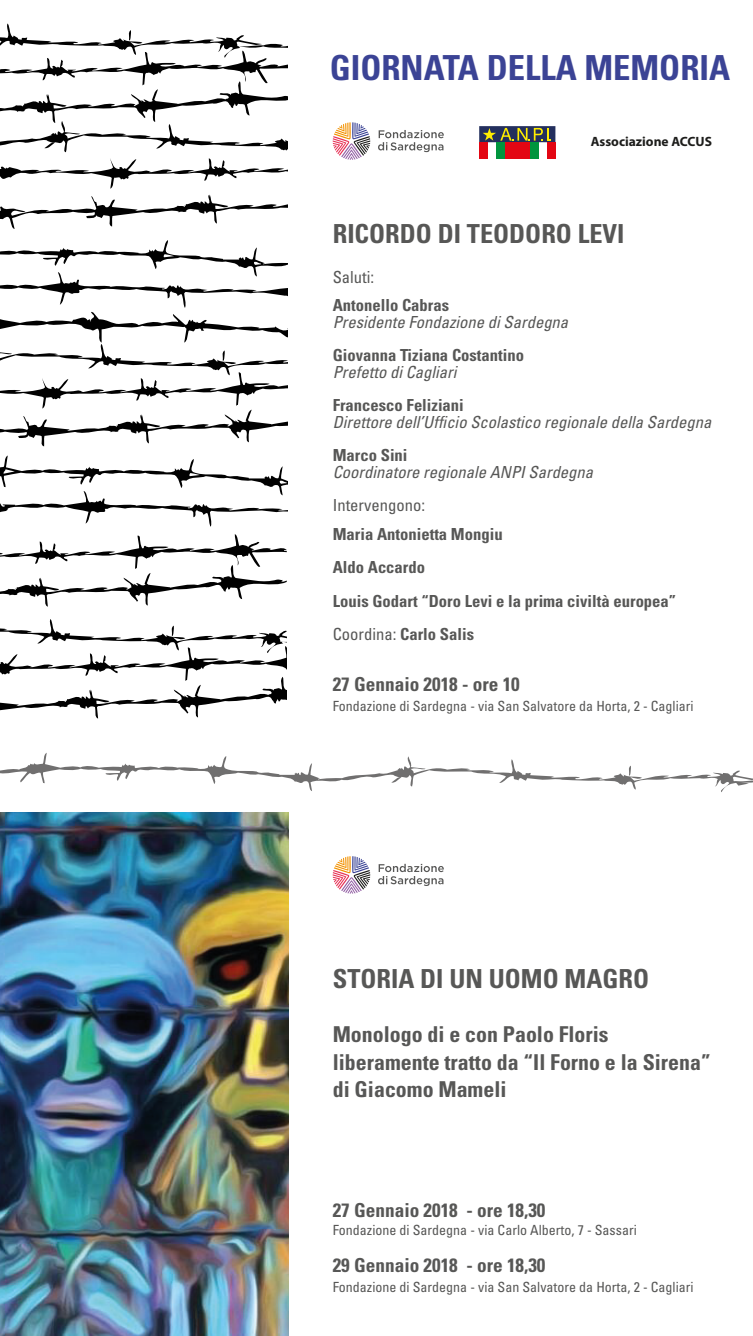
<style>
.page{position:relative;width:753px;height:1336px;background:#fff}
.page>*{position:absolute;margin:0;border:0;box-sizing:border-box;transform-origin:0 0}
.t1{font:700 condensed 34.56px "Univers";color:#3b4395}
.t2{font:700 condensed 26.25px "Univers";color:#575756}
.t3{font:700 condensed 21.88px/27.1px "Univers";color:#575756}
.t4{font:700 condensed 19.25px "Univers";color:#575756}
.t5{font:700 condensed 16.62px/33.2px "Univers";color:#575756}
.t6{font:italic condensed 16.62px "Univers";color:#575756}
.t7{font:condensed 16.62px "Univers";color:#575756}
.t8{font:condensed 14px "Univers";color:#575756}
.t9{font:700 13.47px "Myriad Pro";color:#1d1d1b}
.s1{font-weight:400}
</style>
<div class="page">
<svg style="left:378px;top:130px;width:66px;height:22px"></svg>
<svg style="left:333px;top:122px;width:37px;height:38px"></svg>
<svg style="left:378px;top:863px;width:66px;height:23px"></svg>
<svg style="left:333px;top:856px;width:37px;height:37px"></svg>
<img style="left:0;top:812px;width:288px;height:523px">
<svg style="left:0;top:23px;width:287px;height:206px"></svg>
<svg style="left:0;top:240px;width:287px;height:207px"></svg>
<svg style="left:0;top:753px;width:753px;height:39px"></svg>
<div style="left:504px;top:142px;width:26px;height:16px;background:#e30613"></div>
<div style="left:530px;top:142px;width:8px;height:16px;background:#00953e"></div>
<div style="left:479px;top:142px;width:9px;height:16px;background:#e30613"></div>
<svg style="left:479px;top:126px;width:76px;height:16px"></svg>
<div style="left:547px;top:142px;width:8px;height:16px;background:#e30613"></div>
<div style="left:496px;top:142px;width:8px;height:16px;background:#00953e"></div>
<svg style="left:0;top:455px;width:287px;height:264px"></svg>
<h1 class="t1" style="left:330px;top:46px;width:402px">GIORNATA DELLA MEMORIA</h1>
<p class="t9" style="left:591px;top:132px;width:123px">Associazione ACCUS</p>
<h2 class="t2" style="left:333px;top:218px;width:293px">RICORDO DI TEODORO LEVI</h2>
<p class="t7" style="left:333px;top:266px;width:43px">Saluti:</p>
<p class="t5" style="left:333px;top:289px;width:118px">Antonello Cabras</p>
<p class="t6" style="left:333px;top:312px;width:237px">Presidente Fondazione di Sardegna</p>
<p class="t5" style="left:333px;top:339px;width:193px">Giovanna Tiziana Costantino</p>
<p class="t6" style="left:333px;top:361px;width:125px">Prefetto di Cagliari</p>
<p class="t5" style="left:333px;top:388px;width:133px">Francesco Feliziani</p>
<p class="t6" style="left:333px;top:411px;width:380px">Direttore dell’Ufficio Scolastico regionale della Sardegna</p>
<p class="t5" style="left:333px;top:438px;width:76px">Marco Sini</p>
<p class="t6" style="left:333px;top:461px;width:262px">Coordinatore regionale ANPI Sardegna</p>
<p class="t7" style="left:333px;top:494px;width:94px">Intervengono:</p>
<p class="t5" style="left:333px;top:517px;width:345px">Maria Antonietta Mongiu<br>Aldo Accardo<br>Louis Godart “Doro Levi e la prima civiltà europea”<br><span class="s1">Coordina:</span> Carlo Salis</p>
<p class="t4" style="left:333px;top:672px;width:189px">27 Gennaio 2018 - ore 10</p>
<p class="t8" style="left:333px;top:697px;width:362px">Fondazione di Sardegna - via San Salvatore da Horta, 2 - Cagliari</p>
<h2 class="t2" style="left:333px;top:962px;width:318px">STORIA DI UN UOMO MAGRO</h2>
<h3 class="t3" style="left:333px;top:1021px;width:379px">Monologo di e con Paolo Floris liberamente tratto da “Il Forno e la Sirena” di Giacomo Mameli</h3>
<p class="t4" style="left:333px;top:1197px;width:214px">27 Gennaio 2018 - ore 18,30</p>
<p class="t8" style="left:333px;top:1221px;width:306px">Fondazione di Sardegna - via Carlo Alberto, 7 - Sassari</p>
<p class="t4" style="left:333px;top:1253px;width:214px">29 Gennaio 2018 - ore 18,30</p>
<p class="t8" style="left:333px;top:1278px;width:362px">Fondazione di Sardegna - via San Salvatore da Horta, 2 - Cagliari</p>
</div>
